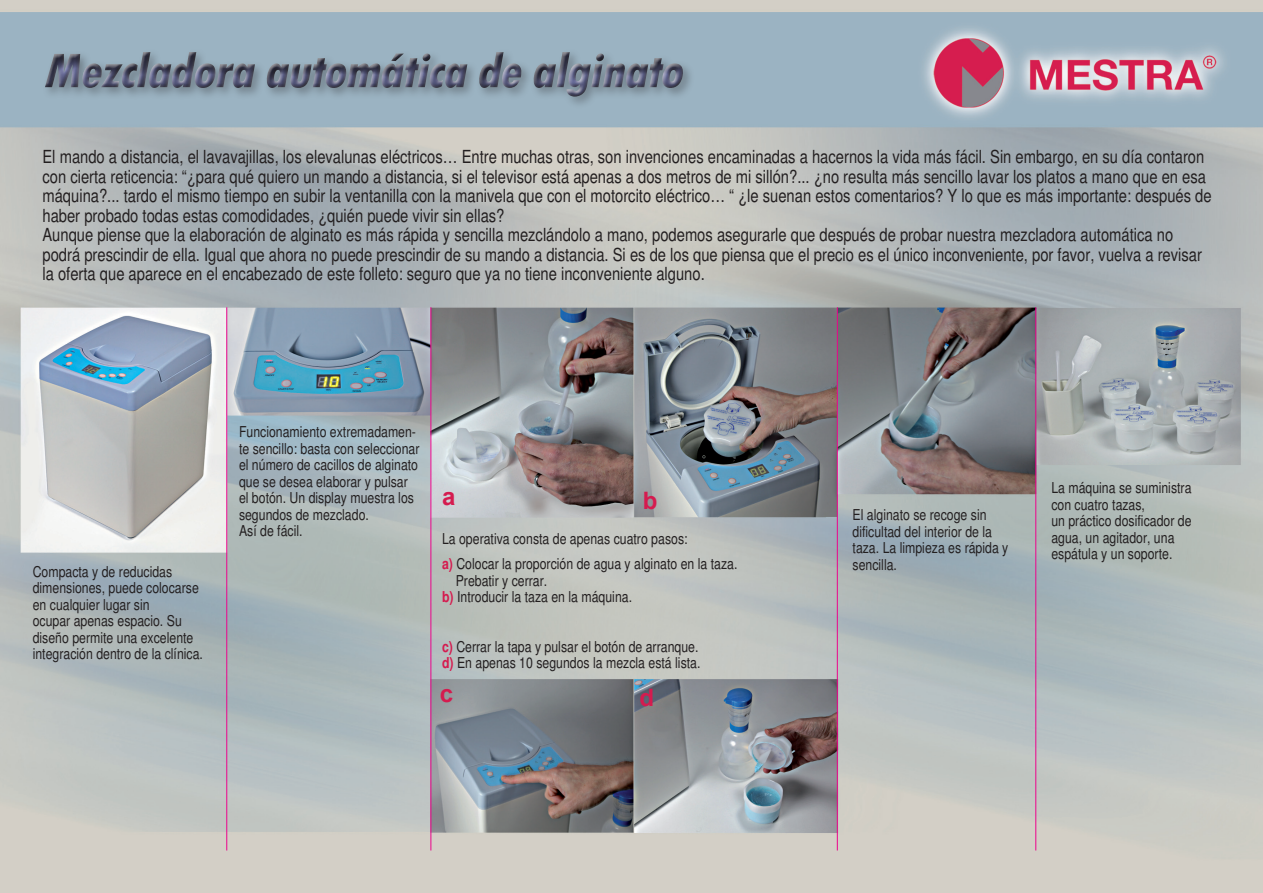
<style>
.page{position:relative;width:1263px;height:893px;background:#fff}
.page>*{position:absolute;margin:0;border:0;box-sizing:border-box;transform-origin:0 0}
.t1{font:700 24px "Arial";color:#d51b4f}
.t2{font:condensed 18px/19.5px "Helvetica";color:#231f20}
.t3{font:condensed 15px/16.5px "Helvetica";color:#231f20}
.s1{font-weight:700;color:#d51b4f}
</style>
<div class="page">
<img style="left:0;top:0;width:1263px;height:893px">
<hr style="left:226px;top:307px;width:1px;height:543px;background:#ed028c">
<hr style="left:430px;top:307px;width:1px;height:543px;background:#ed028c">
<hr style="left:837px;top:307px;width:1px;height:543px;background:#ed028c">
<hr style="left:1035px;top:307px;width:1px;height:543px;background:#ed028c">
<div style="left:31px;top:39px;width:886px;height:76px;background:#9bb3c2"></div>
<div style="left:42px;top:50px;width:646px;height:51px;background:#231f20;opacity:.75"></div>
<p class="t2" style="left:42px;top:147px;width:1171px">El mando a distancia, el lavavajillas, los elevalunas eléctricos… Entre muchas otras, son invenciones encaminadas a hacernos la vida más fácil. Sin embargo, en su día contaron con cierta reticencia: “¿para qué quiero un mando a distancia, si el televisor está apenas a dos metros de mi sillón?... ¿no resulta más sencillo lavar los platos a mano que en esa máquina?... tardo el mismo tiempo en subir la ventanilla con la manivela que con el motorcito eléctrico… “ ¿le suenan estos comentarios? Y lo que es más importante: después de haber probado todas estas comodidades, ¿quién puede vivir sin ellas?<br>Aunque piense que la elaboración de alginato es más rápida y sencilla mezclándolo a mano, podemos asegurarle que después de probar nuestra mezcladora automática no podrá prescindir de ella. Igual que ahora no puede prescindir de su mando a distancia. Si es de los que piensa que el precio es el único inconveniente, por favor, vuelva a revisar la oferta que aparece en el encabezado de este folleto: seguro que ya no tiene inconveniente alguno.</p>
<p class="t3" style="left:33px;top:563px;width:172px">Compacta y de reducidas dimensiones, puede colocarse en cualquier lugar sin<br>ocupar apenas espacio. Su diseño permite una excelente integración dentro de la clínica.</p>
<p class="t3" style="left:239px;top:424px;width:182px">Funcionamiento extremadamen&shy;te sencillo: basta con seleccionar el número de cacillos de alginato que se desea elaborar y pulsar el botón. Un display muestra los segundos de mezclado.<br>Así de fácil.</p>
<h1 class="t1" style="left:442px;top:480px;width:15px">a</h1>
<h1 class="t1" style="left:643px;top:484px;width:16px">b</h1>
<p class="t3" style="left:442px;top:526px;width:297px;line-height:25.5px">La operativa consta de apenas cuatro pasos:<br><span class="s1">a)</span> Colocar la proporción de agua y alginato en la taza.</p>
<p class="t3" style="left:442px;top:572px;width:192px;text-indent:14px">Prebatir y cerrar.<br><span class="s1">b)</span> Introducir la taza en la máquina.</p>
<p class="t3" style="left:442px;top:638px;width:260px"><span class="s1">c)</span> Cerrar la tapa y pulsar el botón de arranque. <span class="s1">d)</span> En apenas 10 segundos la mezcla está lista.</p>
<h1 class="t1" style="left:440px;top:676px;width:15px">c</h1>
<h1 class="t1" style="left:640px;top:680px;width:16px">d</h1>
<p class="t3" style="left:852px;top:507px;width:157px">El alginato se recoge sin dificultad del interior de la taza. La limpieza es rápida y sencilla.</p>
<p class="t3" style="left:1051px;top:479px;width:142px">La máquina se suministra con cuatro tazas,<br>un práctico dosificador de agua, un agitador, una espátula y un soporte.</p>
</div>
